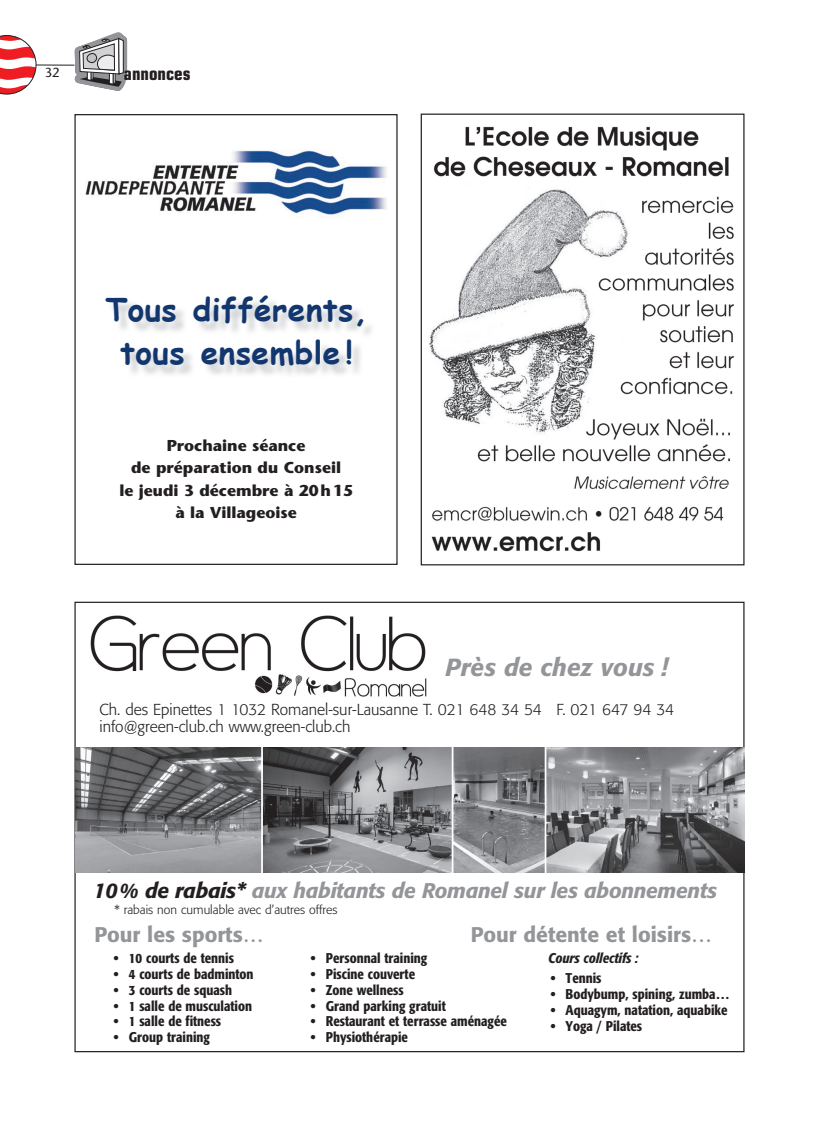
<style>
.page{position:relative;width:819px;height:1141px;background:#fff}
.page>*{position:absolute;margin:0;border:0;box-sizing:border-box;transform-origin:0 0}
.t1{font:700 31.5px/43.2px "Comic Sans MS";letter-spacing:.015em;color:#12376f;text-align:center}
.t2{font:italic 500 24.5px "Formata";color:#939598}
.t3{font:italic 500 21px "Formata";letter-spacing:-.015em;color:#939598}
.t4{font:500 21px "Formata";color:#939598}
.t5{font:700 condensed 18.38px "Eurostile";color:#231f20}
.t6{font:300 15.75px/17px "Formata";color:#231f20}
.t7{font:700 15.75px/22.2px "Stone Sans";color:#231f20;text-align:center}
.t8{font:500 condensed 14px "Formata";color:#231f20}
.t9{font:italic 500 condensed 14px "Formata";color:#231f20}
.t10{font:13.12px "Stone Sans";color:#231f20}
.t11{font:300 12.25px "Formata";color:#231f20}
.s1{color:#231f20}
</style>
<div class="page">
<hr style="left:0;top:64px;width:74px;height:1px;background:#231f20">
<svg style="left:71px;top:32px;width:57px;height:59px"></svg>
<svg style="left:0;top:35px;width:36px;height:59px"></svg>
<div style="left:74px;top:114px;width:323px;height:451px;border:1px solid #231f20"></div>
<img style="left:85px;top:150px;width:302px;height:67px">
<img style="left:76px;top:747px;width:188px;height:126px">
<svg style="left:264px;top:747px;width:187px;height:126px;background:#78787b"></svg>
<svg style="left:453px;top:747px;width:91px;height:126px;background:#828386"></svg>
<svg style="left:546px;top:747px;width:198px;height:126px;background:#87888a"></svg>
<hr style="left:261px;top:737px;width:2px;height:136px;background:#fff">
<img style="left:90px;top:615px;width:336px;height:82px">
<img style="left:429px;top:126px;width:305px;height:426px">
<div style="left:420px;top:114px;width:324px;height:451px;border:1px solid #231f20"></div>
<p class="t10" style="left:45px;top:65px;width:17px">32</p>
<h3 class="t5" style="left:124px;top:63px;width:147px">annonces annonces</h3>
<h1 class="t1" style="left:105px;top:287px;width:264px">Tous différents, tous ensemble !</h1>
<p class="t7" style="left:119px;top:434px;width:235px">Prochaine séance<br>de préparation du Conseil<br>le jeudi 3 décembre à 20 h 15 à la Villageoise</p>
<h2 class="t2" style="left:445px;top:653px;width:224px">Près de chez vous !</h2>
<p class="t6" style="left:100px;top:701px;width:576px">Ch. des Epinettes 1 1032 Romanel-sur-Lausanne T. 021 648 34 54 F. 021 647 94 34 info@green-club.ch www.green-club.ch</p>
<h3 class="t3" style="left:93px;top:878px;width:625px"><span class="s1">10 % de rabais*</span> aux habitants de Romanel sur les abonnements</h3>
<p class="t11" style="left:114px;top:902px;width:224px">* rabais non cumulable avec d’autres offres</p>
<h3 class="t4" style="left:94px;top:921px;width:171px">Pour les sports…</h3>
<p class="t8" style="left:114px;top:950px;width:122px">• 10 courts de tennis</p>
<p class="t8" style="left:114px;top:966px;width:141px">• 4 courts de badminton</p>
<p class="t8" style="left:114px;top:981px;width:120px">• 3 courts de squash</p>
<p class="t8" style="left:114px;top:997px;width:140px">• 1 salle de musculation</p>
<p class="t8" style="left:114px;top:1013px;width:109px">• 1 salle de fitness</p>
<p class="t8" style="left:114px;top:1029px;width:98px">• Group training</p>
<h3 class="t4" style="left:471px;top:921px;width:243px">Pour détente et loisirs…</h3>
<p class="t8" style="left:550px;top:970px;width:52px">• Tennis</p>
<p class="t8" style="left:550px;top:986px;width:180px">• Bodybump, spining, zumba…</p>
<p class="t8" style="left:550px;top:1001px;width:178px">• Aquagym, natation, aquabike</p>
<p class="t8" style="left:550px;top:1017px;width:93px">• Yoga / Pilates</p>
<p class="t9" style="left:548px;top:950px;width:92px">Cours collectifs :</p>
<p class="t8" style="left:311px;top:950px;width:118px">• Personnal training</p>
<p class="t8" style="left:311px;top:966px;width:106px">• Piscine couverte</p>
<p class="t8" style="left:311px;top:981px;width:94px">• Zone wellness</p>
<p class="t8" style="left:311px;top:997px;width:136px">• Grand parking gratuit</p>
<p class="t8" style="left:311px;top:1013px;width:197px">• Restaurant et terrasse aménagée</p>
<p class="t8" style="left:311px;top:1029px;width:99px">• Physiothérapie</p>
</div>
